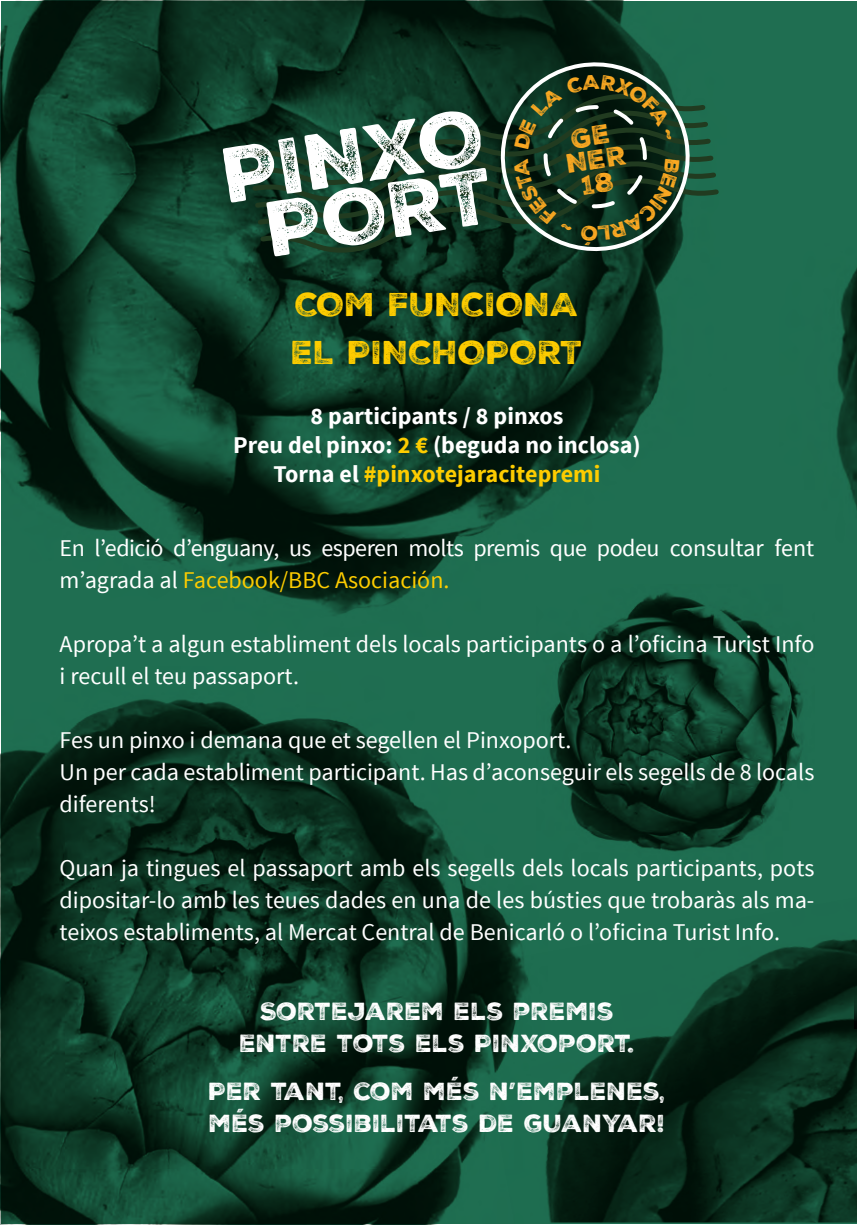
<style>
.page{position:relative;width:857px;height:1225px;background:#fff}
.page>*{position:absolute;margin:0;border:0;box-sizing:border-box;transform-origin:0 0}
.TITULOS{font:76px "Nexa Rust Sans Black 03";color:#fff}
.TITULOS-2{font:32px "Nexa Rust Sans Black 03";color:#fdcc00}
.t1{font:26px/23.6px "Nexa Rust Sans Black 03";color:#f9a822;text-align:center}
.TEXTO{font:24px/32px "Source Sans Pro";color:#fff}
.TEXTO-2{font:24px/32px "Source Sans Pro";letter-spacing:-.02em;color:#fff}
.TITULOS2{font:24px/32px "Nexa Rust Sans Black 03";color:#fff;text-align:center}
.TEXTO-3{font:700 24px "Source Sans Pro";color:#fff}
.TEXTO-4{font:700 24px "Source Sans Pro";color:#fdcc00}
.s1{color:#fdcc00}
.s2{color:#fff}
</style>
<div class="page">
<div style="left:1px;top:1px;width:855px;height:1223px;background:#1f6e51"></div>
<img style="left:836px;top:270px;width:20px;height:235px">
<img style="left:0;top:699px;width:479px;height:526px">
<img style="left:0;top:0;width:674px;height:614px">
<img style="left:469px;top:894px;width:387px;height:328px">
<img style="left:536px;top:584px;width:267px;height:268px">
<svg style="left:244px;top:85px;width:475px;height:171px;background:#123d28"></svg>
<svg style="left:491px;top:53px;width:203px;height:208px"></svg>
<svg style="left:853px;top:981px;width:3px;height:47px"></svg>
<svg style="left:513px;top:75px;width:166px;height:171px;background:#1c3b2a"></svg>
<p class="TITULOS" style="left:215px;top:125px;width:266px;rotate:-9deg">PINXO</p>
<p class="t1" style="left:561px;top:129px;width:62px;rotate:-9deg">GE<br>NER</p>
<p class="TITULOS" style="left:259px;top:179px;width:231px;rotate:-9deg">PORT</p>
<p class="TITULOS-2" style="left:295px;top:282px;width:285px">COM FUNCIONA</p>
<p class="TITULOS-2" style="left:291px;top:330px;width:293px">EL PINCHOPORT</p>
<p class="TEXTO-3" style="left:310px;top:401px;width:254px">8 participants / 8 pinxos</p>
<p class="TEXTO-3" style="left:233px;top:430px;width:409px">Preu del pinxo: <span class="s1">2 €</span> (beguda no inclosa)</p>
<p class="TEXTO-4" style="left:273px;top:459px;width:328px"><span class="s2">Torna el</span> #pinxotejaracitepremi</p>
<p class="TEXTO-2" style="left:60px;top:532px;width:756px">En l’edició d’enguany, us esperen molts premis que podeu consultar fent m’agrada al <span class="s1">Facebook/BBC Asociación.</span></p>
<p class="TEXTO" style="left:60px;top:628px;width:756px">Apropa’t a algun establiment dels locals participants o a l’oficina Turist Info i recull el teu passaport.</p>
<p class="TEXTO" style="left:60px;top:724px;width:513px">Fes un pinxo i demana que et segellen el Pinxoport.</p>
<p class="TEXTO" style="left:60px;top:756px;width:756px">Un per cada establiment participant. Has d’aconseguir els segells de 8 locals diferents!</p>
<p class="TEXTO" style="left:60px;top:852px;width:756px;text-align:justify">Quan ja tingues el passaport amb els segells dels locals participants, pots dipositar-lo amb les teues dades en una de les bústies que trobaràs als ma&shy;teixos establiments, al Mercat Central de Benicarló o l’oficina Turist Info.</p>
<p class="TITULOS2" style="left:239px;top:995px;width:396px">SORTEJAREM ELS PREMIS<br>ENTRE TOTS ELS PINXOPORT.</p>
<p class="TITULOS2" style="left:208px;top:1075px;width:458px;text-align:left">PER TANT, COM MÉS N’EMPLENES,<br>MÉS POSSIBILITATS DE GUANYAR!</p>
</div>
